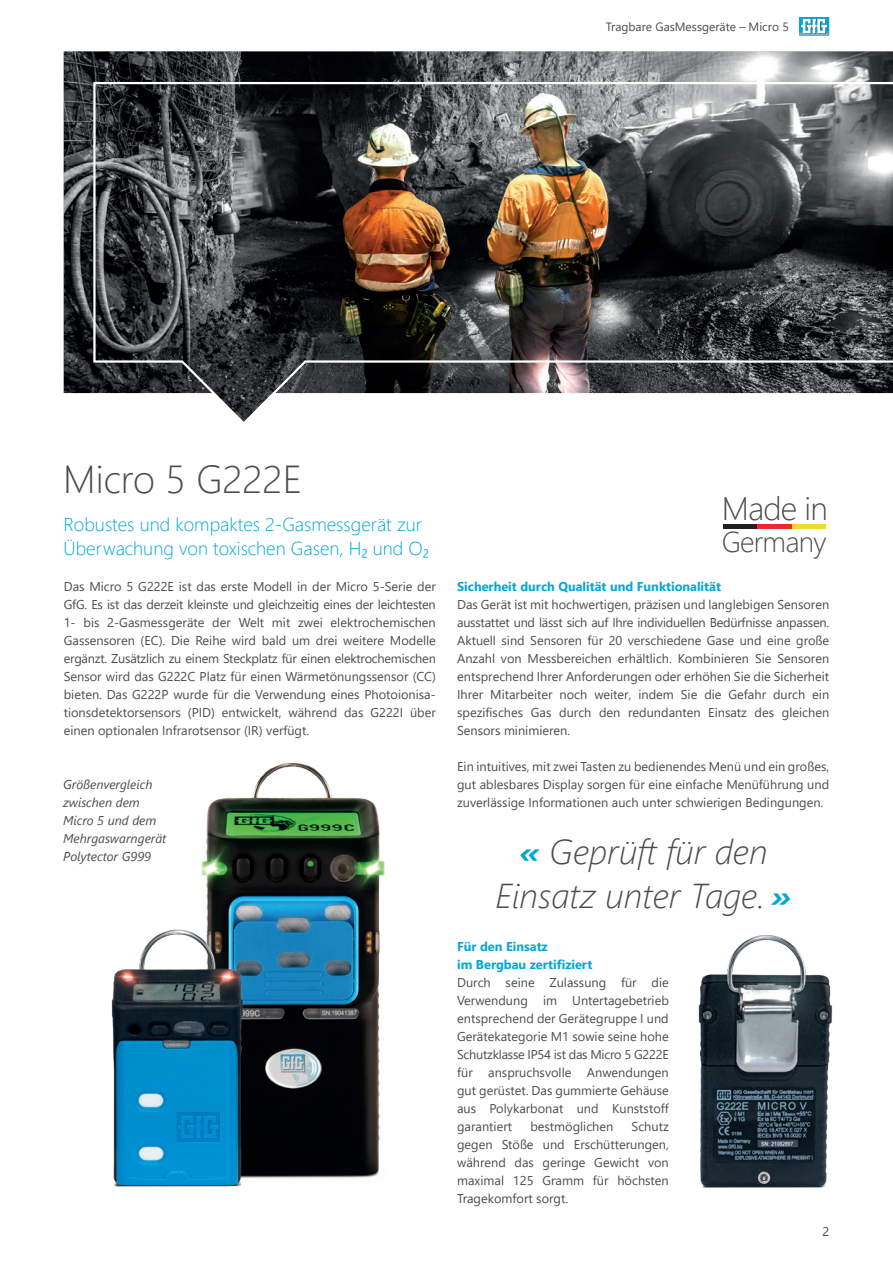
<style>
.page{position:relative;width:893px;height:1263px;background:#fff}
.page>*{position:absolute;margin:0;border:0;box-sizing:border-box;transform-origin:0 0}
.t1{font:300 39px "Segoe UI";color:#4b4c4d}
.t2{font:italic 300 34.5px/43.5px "Segoe UI";color:#4b4c4d;text-align:center}
.t3{font:300 32.55px "Segoe UI";letter-spacing:-.025em;color:#4b4c4d}
.t4{font:300 28.65px "Segoe UI";letter-spacing:-.025em;color:#4b4c4d}
.t5{font:300 18.75px/24px "Segoe UI";color:#00a7d9}
.t6{font:12.75px/18px "Segoe UI";color:#4b4c4d;text-align:justify}
.t7{font:700 12.75px/18px "Segoe UI";color:#00a7d9}
.t8{font:italic 12.75px/18px "Segoe UI";color:#4b4c4d}
.t9{font:12px "Segoe UI";color:#4b4c4d}
.s1{font-weight:700;color:#00a7d9}
</style>
<div class="page">
<img style="left:64px;top:51px;width:829px;height:343px">
<svg style="left:92px;top:81px;width:801px;height:341px;background:#5a5755"></svg>
<svg style="left:799px;top:17px;width:30px;height:19px"></svg>
<div style="left:723px;top:524px;width:34px;height:5px;background:#231f20"></div>
<div style="left:792px;top:524px;width:34px;height:5px;background:#efdc32"></div>
<div style="left:757px;top:524px;width:35px;height:5px;background:#ee292d"></div>
<img style="left:201px;top:762px;width:184px;height:416px">
<img style="left:698px;top:935px;width:135px;height:253px">
<img style="left:111px;top:922px;width:143px;height:265px">
<p class="t9" style="left:606px;top:15px;width:184px">Tragbare GasMessgeräte – Micro 5</p>
<h1 class="t1" style="left:63px;top:443px;width:241px">Micro 5 G222E</h1>
<h3 class="t5" style="left:64px;top:510px;width:367px">Robustes und kompaktes 2-Gasmessgerät zur<br>Überwachung von toxischen Gasen, H₂ und O₂</h3>
<p class="t6" style="left:64px;top:576px;width:374px">Das Micro 5 G222E ist das erste Modell in der Micro 5-Serie der GfG. Es ist das derzeit kleinste und gleichzeitig eines der leichtesten 1- bis 2-Gasmessgeräte der Welt mit zwei elektrochemischen Gassensoren (EC). Die Reihe wird bald um drei weitere Modelle ergänzt. Zusätzlich zu einem Steckplatz für einen elektrochemischen Sensor wird das G222C Platz für einen Wärmetönungssensor (CC) bieten. Das G222P wurde für die Verwendung eines Photoionisa&shy;tionsdetektorsensors (PID) entwickelt, während das G222I über einen optionalen Infrarotsensor (IR) verfügt.</p>
<p class="t8" style="left:63px;top:773px;width:105px">Größenvergleich zwischen dem<br>Micro 5 und dem<br>Mehrgaswarngerät<br>Polytector G999</p>
<h3 class="t3" style="left:722px;top:478px;width:108px">Made in</h3>
<h3 class="t4" style="left:722px;top:515px;width:106px">Germany</h3>
<p class="t7" style="left:457px;top:576px;width:265px">Sicherheit durch Qualität und Funktionalität</p>
<p class="t6" style="left:457px;top:594px;width:374px">Das Gerät ist mit hochwertigen, präzisen und langlebigen Sensoren ausstattet und lässt sich auf Ihre individuellen Bedürfnisse anpassen.<br>Aktuell sind Sensoren für 20 verschiedene Gase und eine große Anzahl von Messbereichen erhältlich. Kombinieren Sie Sensoren entsprechend Ihrer Anforderungen oder erhöhen Sie die Sicherheit Ihrer Mitarbeiter noch weiter, indem Sie die Gefahr durch ein spezifisches Gas durch den redundanten Einsatz des gleichen Sensors minimieren.</p>
<p class="t6" style="left:457px;top:756px;width:374px">Ein intuitives, mit zwei Tasten zu bedienendes Menü und ein großes, gut ablesbares Display sorgen für eine einfache Menüführung und zuverlässige Informationen auch unter schwierigen Bedingungen.</p>
<h2 class="t2" style="left:496px;top:824px;width:297px"><span class="s1">«</span> Geprüft für den<br>Einsatz unter Tage. <span class="s1">»</span></h2>
<p class="t7" style="left:457px;top:936px;width:137px">Für den Einsatz<br>im Bergbau zertifiziert</p>
<p class="t6" style="left:457px;top:972px;width:213px">Durch seine Zulassung für die Verwendung im Untertagebetrieb entsprechend der Gerätegruppe I und Gerätekategorie M1 sowie seine hohe Schutzklasse IP54 ist das Micro 5 G222E für anspruchsvolle Anwendungen gut gerüstet. Das gummierte Gehäuse aus Polykarbonat und Kunststoff garantiert</p>
<p class="t6" style="left:457px;top:1116px;width:213px;text-indent:175px">Schutz gegen Stöße und Erschütterungen, während das geringe Gewicht von maximal 125 Gramm für höchsten Tragekomfort sorgt.</p>
<p class="t6" style="left:530px;top:1116px;width:85px">bestmöglichen</p>
<p class="t6" style="left:822px;top:1221px;width:8px">2</p>
</div>
